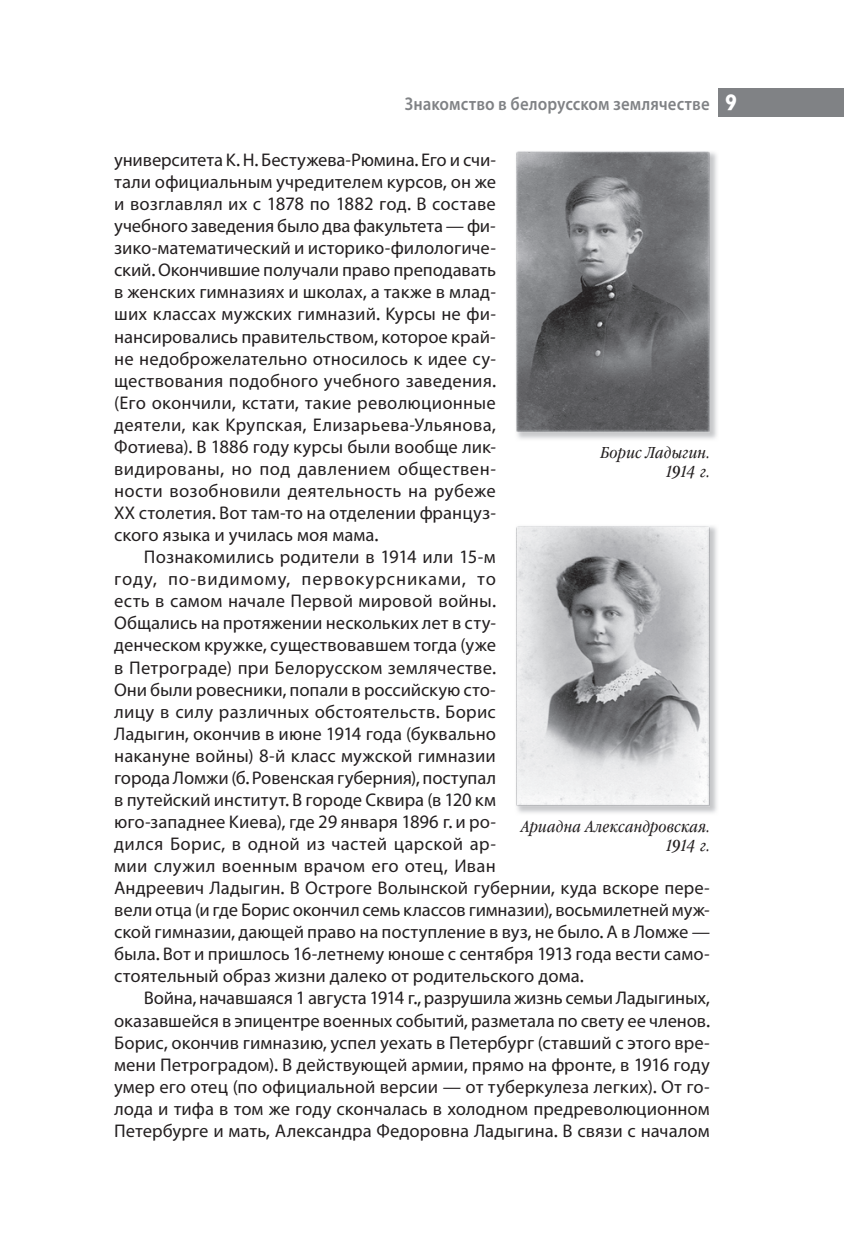
<style>
.page{position:relative;width:844px;height:1241px;background:#fff}
.page>*{position:absolute;margin:0;border:0;box-sizing:border-box;transform-origin:0 0}
.t1{font:18.38px/22.1px "Rosbank Sans TT Regular";color:#231f20;text-align:justify}
.t2{font:18.38px "Rosbank Sans TT Semibold R";color:#808285;scale:.9 1}
.t3{font:italic 15.75px/18.9px "Garamond Book Narrow C";letter-spacing:.02em;color:#231f20;text-align:right}
.s1{font-family:"Gill Sans C";font-weight:700;font-size:22.75px;color:#fff}
</style>
<div class="page">
<div style="left:718px;top:88px;width:125px;height:29px;background:#808285"></div>
<img style="left:517px;top:526px;width:200px;height:287px">
<img style="left:516px;top:526px;width:193px;height:280px">
<img style="left:517px;top:152px;width:200px;height:287px">
<img style="left:516px;top:151px;width:193px;height:281px">
<p class="t2" style="left:404px;top:97px;width:371px">Знакомство в белорусском землячестве <span class="s1">9</span></p>
<p class="t1" style="left:114px;top:150px;width:383px">университета К. Н. Бестужева-Рюмина. Его и счи&shy;тали официальным учредителем курсов, он же и возглавлял их с 1878 по 1882 год. В составе учебного заведения было два факультета — фи&shy;зико-математический и историко-филологиче&shy;ский. Окончившие получали право преподавать в женских гимназиях и школах, а также в млад&shy;ших классах мужских гимназий. Курсы не фи&shy;нансировались правительством, которое край&shy;не недоброжелательно относилось к идее су&shy;ществования подобного учебного заведения. (Его окончили, кстати, такие революционные деятели, как Крупская, Елизарьева-Ульянова, Фотиева). В 1886 году курсы были вообще лик&shy;видированы, но под давлением обществен&shy;ности возобновили деятельность на рубеже ХХ столетия. Вот там-то на отделении француз&shy;ского языка и училась моя мама.</p>
<p class="t1" style="left:114px;top:547px;width:597px;text-align:left;text-indent:30px">Познакомились родители в 1914 или 15-м<br>году, по-видимому, первокурсниками, то<br>есть в самом начале Первой мировой войны.<br>Общались на протяжении нескольких лет в сту-<br>денческом кружке, существовавшем тогда (уже<br>в Петрограде) при Белорусском землячестве.<br>Они были ровесники, попали в российскую сто-<br>лицу в силу различных обстоятельств. Борис<br>Ладыгин, окончив в июне 1914 года (буквально<br>накануне войны) 8-й класс мужской гимназии<br>города Ломжи (б. Ровенская губерния), поступал<br>в путейский институт. В городе Сквира (в 120 км<br>юго-западнее Киева), где 29 января 1896 г. и ро-<br>дился Борис, в одной из частей царской ар-<br>мии служил военным врачом его отец, Иван<br>Андреевич Ладыгин. В Остроге Волынской губернии, куда вскоре пере&shy;вели отца (и где Борис окончил семь классов гимназии), восьмилетней муж&shy;ской гимназии, дающей право на поступление в вуз, не было. А в Ломже — была. Вот и пришлось 16-летнему юноше с сентября 1913 года вести само&shy;стоятельный образ жизни далеко от родительского дома.</p>
<p class="t1" style="left:114px;top:988px;width:597px;text-indent:30px">Война, начавшаяся 1 августа 1914 г., разрушила жизнь семьи Ладыгиных, оказавшейся в эпицентре военных событий, разметала по свету ее членов.<br>Борис, окончив гимназию, успел уехать в Петербург (ставший с этого вре&shy;мени Петроградом). В действующей армии, прямо на фронте, в 1916 году умер его отец (по официальной версии — от туберкулеза легких). От го&shy;лода и тифа в том же году скончалась в холодном предреволюционном Петербурге и мать, Александра Федоровна Ладыгина. В связи с началом</p>
<p class="t3" style="left:600px;top:445px;width:111px">Борис Ладыгин.<br>1914 г.</p>
<p class="t3" style="left:521px;top:818px;width:190px">Ариадна Александровская.<br>1914 г.</p>
</div>
